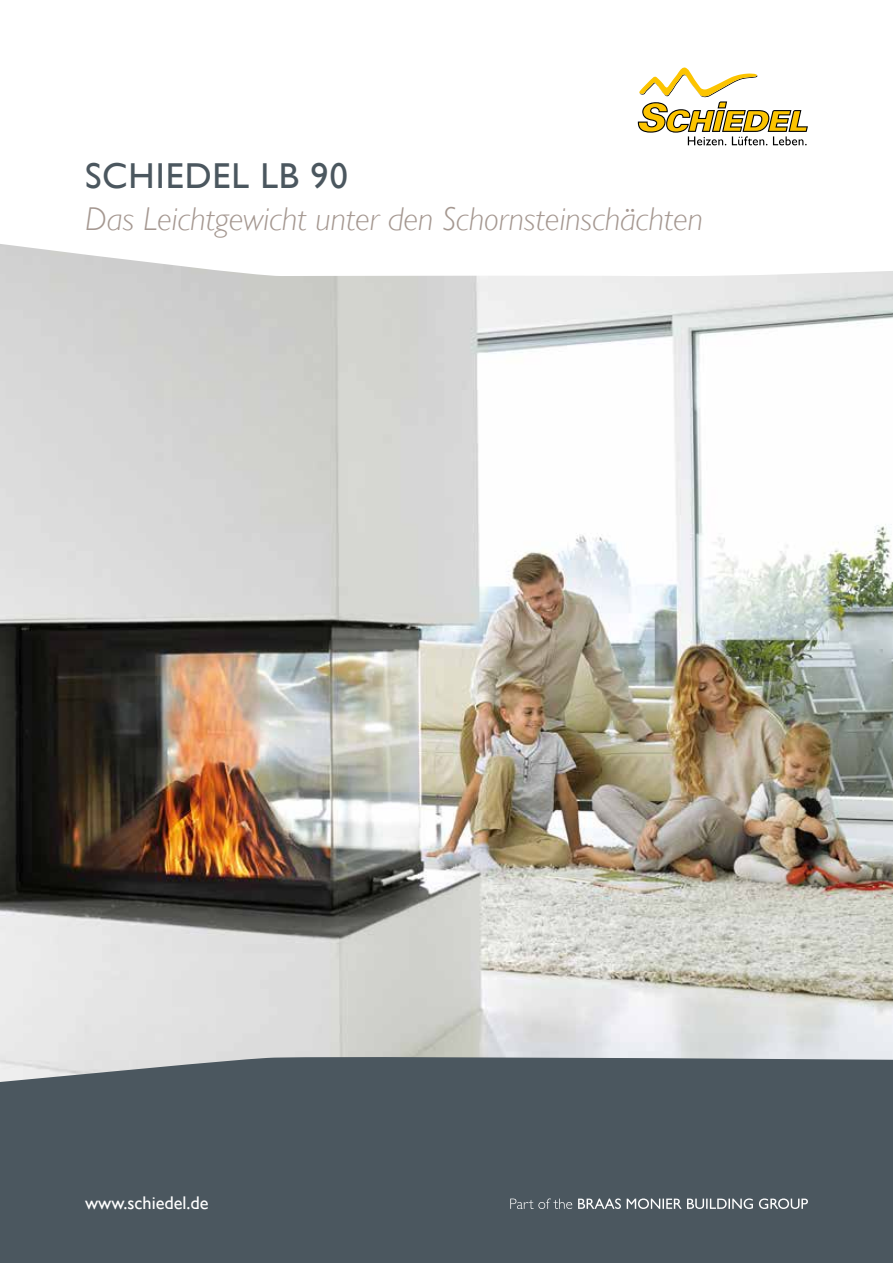
<style>
.page{position:relative;width:893px;height:1263px;background:#fff}
.page>*{position:absolute;margin:0;border:0;box-sizing:border-box;transform-origin:0 0}
.t1{font:36px "Gill Sans";letter-spacing:.025em;color:#4b575f}
.t2{font:italic 300 33px "Gill Sans";color:#a59891}
.t3{font:18.3px "Gill Sans";color:#fff}
</style>
<div class="page">
<img style="left:0;top:277px;width:893px;height:779px">
<div style="left:0;top:1056px;width:893px;height:207px;background:#4b575f"></div>
<svg style="left:510px;top:1198px;width:298px;height:11px;background:#7d868c"></svg>
<svg style="left:0;top:67px;width:893px;height:210px"></svg>
<svg style="left:638px;top:68px;width:170px;height:77px"></svg>
<p class="t1" style="left:85px;top:154px;width:264px">SCHIEDEL LB 90</p>
<p class="t2" style="left:85px;top:199px;width:619px">Das Leichtgewicht unter den Schornsteinschächten</p>
<p class="t3" style="left:85px;top:1192px;width:125px">www.schiedel.de</p>
</div>
